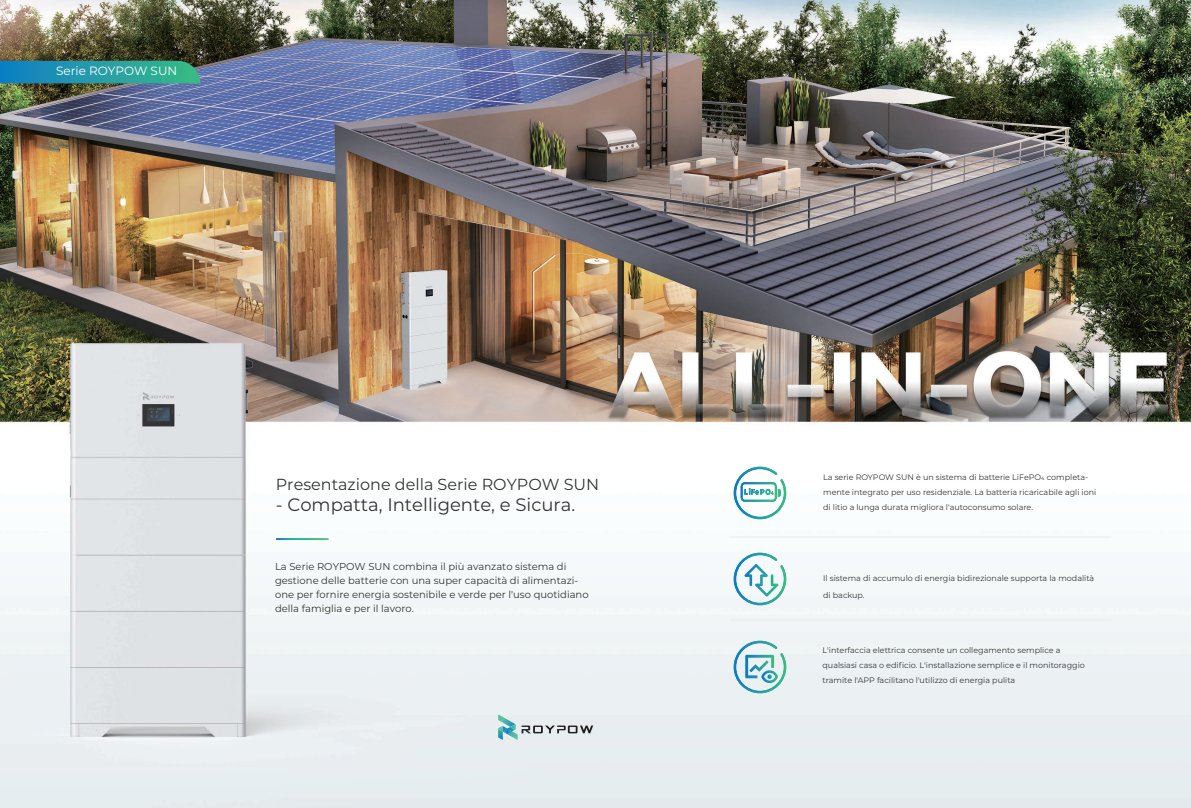
<style>
.page{position:relative;width:1191px;height:808px;background:#fff}
.page>*{position:absolute;margin:0;border:0;box-sizing:border-box;transform-origin:0 0}
.t1{font:18px "Montserrat";color:#333334}
.t2{font:16px "Montserrat";color:#333334}
.t3{font:12px "Montserrat";color:#fff}
.t4{font:10px/14px "Montserrat";color:#343434}
.t5{font:8px/15px "Montserrat";color:#343434}
</style>
<div class="page">
<img style="left:0;top:0;width:1191px;height:808px">
<svg style="left:276px;top:538px;width:53px;height:2px"></svg>
<hr style="left:729px;top:536px;width:382px;height:1px;background:#e9e9e9">
<hr style="left:730px;top:619px;width:381px;height:1px;background:#e9e9e9">
<svg style="left:498px;top:715px;width:95px;height:25px;background:#c2d1d4"></svg>
<svg style="left:0;top:61px;width:200px;height:22px;background:#259aa3"></svg>
<svg style="left:733px;top:467px;width:53px;height:52px"></svg>
<svg style="left:733px;top:553px;width:53px;height:52px"></svg>
<svg style="left:733px;top:641px;width:53px;height:52px;background:#b3d8de"></svg>
<h3 class="t3" style="left:56px;top:63px;width:123px">Serie ROYPOW SUN</h3>
<h2 class="t2" style="left:276px;top:473px;width:325px">Presentazione della Serie ROYPOW SUN</h2>
<h1 class="t1" style="left:276px;top:492px;width:301px">- Compatta, Intelligente, e Sicura.</h1>
<p class="t4" style="left:275px;top:559px;width:315px">La Serie ROYPOW SUN combina il più avanzato sistema di gestione delle batterie con una super capacità di alimentazi&shy;one per fornire energia sostenibile e verde per l'uso quotidiano della famiglia e per il lavoro.</p>
<p class="t5" style="left:823px;top:469px;width:275px">La serie ROYPOW SUN è un sistema di batterie LiFePO4 completa&shy;mente integrato per uso residenziale. La batteria ricaricabile agli ioni di litio a lunga durata migliora l'autoconsumo solare.</p>
<p class="t5" style="left:823px;top:570px;width:273px;line-height:17px">Il sistema di accumulo di energia bidirezionale supporta la modalità di backup.</p>
<p class="t5" style="left:822px;top:642px;width:264px">L'interfaccia elettrica consente un collegamento semplice a qualsiasi casa o edificio. L'installazione semplice e il monitoraggio tramite l'APP facilitano l'utilizzo di energia pulita</p>
</div>
